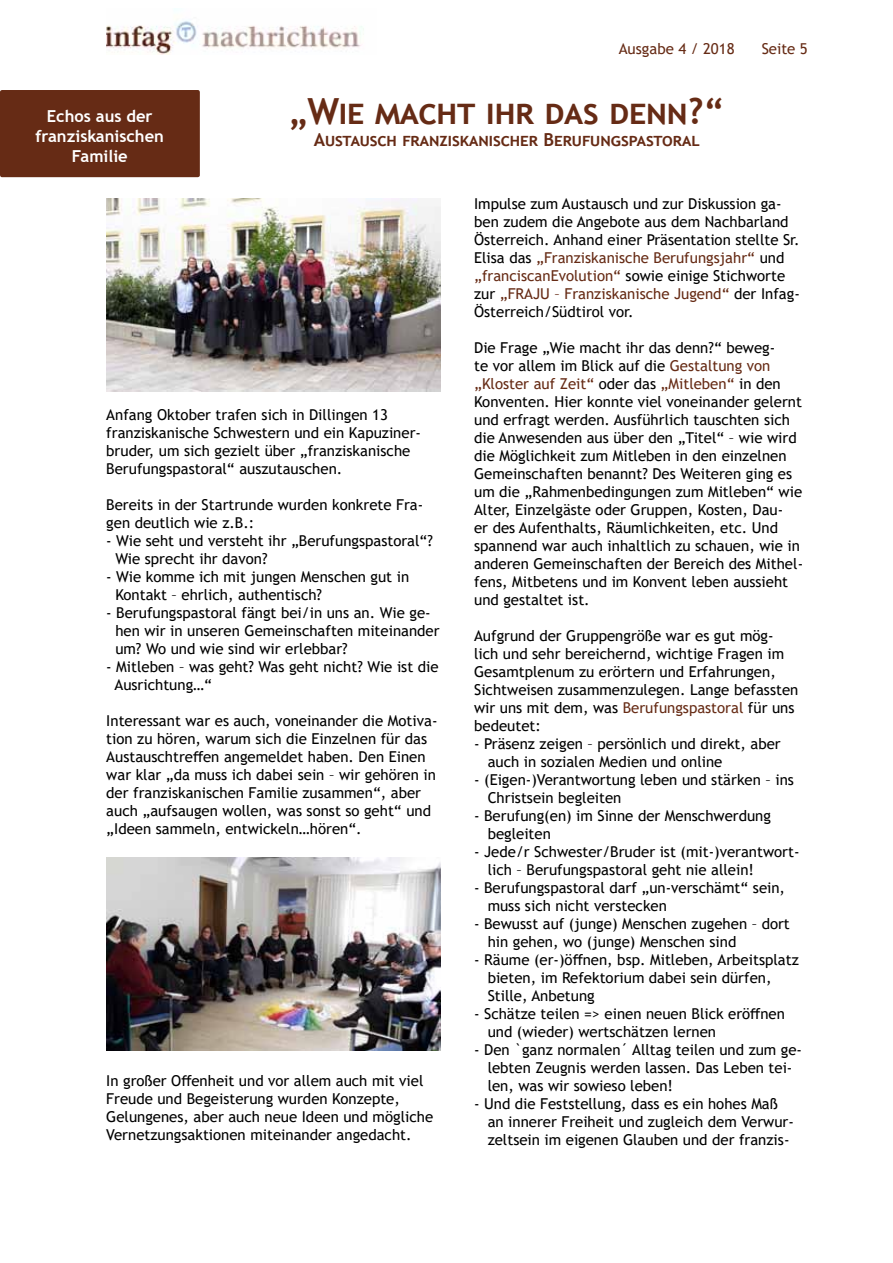
<style>
.page{position:relative;width:893px;height:1263px;background:#fff}
.page>*{position:absolute;margin:0;border:0;box-sizing:border-box;transform-origin:0 0}
.t1{font:700 36px "Trebuchet MS";letter-spacing:-.02em;color:#662b15}
.t2{font:700 18px "Trebuchet MS";color:#662b15}
.t3{font:700 16.5px/19.8px "Trebuchet MS";color:#fff;text-align:center}
.t4{font:15px/18px "Trebuchet MS";color:#000}
.t5{font:15px "Trebuchet MS";color:#662b15}
.s1{color:#662b15}
</style>
<div class="page">
<img style="left:106px;top:198px;width:334px;height:193px">
<img style="left:106px;top:857px;width:334px;height:194px">
<div style="left:0;top:90px;width:200px;height:87px;background:#662b15;border-radius:2px"></div>
<img style="left:106px;top:20px;width:258px;height:34px">
<p class="t3" style="left:36px;top:106px;width:130px">Echos aus der franziskanischen<br>Familie</p>
<p class="t5" style="left:619px;top:39px;width:117px">Ausgabe 4 / 2018</p>
<p class="t5" style="left:762px;top:39px;width:48px">Seite 5</p>
<h1 class="t1" style="left:289px;top:89px;width:437px">„Wie macht ihr das denn?“</h1>
<p class="t2" style="left:314px;top:128px;width:387px">Austausch franziskanischer Berufungspastoral</p>
<p class="t4" style="left:106px;top:406px;width:316px">Anfang Oktober trafen sich in Dillingen 13 franziskanische Schwestern und ein Kapuziner&shy;bruder, um sich gezielt über „franziskanische Berufungspastoral“ auszutauschen.</p>
<p class="t4" style="left:106px;top:496px;width:319px">Bereits in der Startrunde wurden konkrete Fra&shy;gen deutlich wie z.B.:</p>
<p class="t4" style="left:115px;top:532px;width:319px;text-indent:-9px">- Wie seht und versteht ihr „Berufungspastoral“?<br>Wie sprecht ihr davon?</p>
<p class="t4" style="left:115px;top:568px;width:295px;text-indent:-9px">- Wie komme ich mit jungen Menschen gut in<br>Kontakt – ehrlich, authentisch?</p>
<p class="t4" style="left:115px;top:604px;width:326px;text-indent:-9px">- Berufungspastoral fängt bei/in uns an. Wie ge&shy;hen wir in unseren Gemeinschaften miteinander um? Wo und wie sind wir erlebbar?</p>
<p class="t4" style="left:115px;top:658px;width:326px;text-indent:-8px">- Mitleben – was geht? Was geht nicht? Wie ist die<br>Ausrichtung…“</p>
<p class="t4" style="left:106px;top:712px;width:333px">Interessant war es auch, voneinander die Motiva&shy;tion zu hören, warum sich die Einzelnen für das Austauschtreffen angemeldet haben. Den Einen war klar „da muss ich dabei sein – wir gehören in der franziskanischen Familie zusammen“, aber auch „aufsaugen wollen, was sonst so geht“ und „Ideen sammeln, entwickeln…hören“.</p>
<p class="t4" style="left:106px;top:1072px;width:328px">In großer Offenheit und vor allem auch mit viel Freude und Begeisterung wurden Konzepte, Gelungenes, aber auch neue Ideen und mögliche Vernetzungsaktionen miteinander angedacht.</p>
<p class="t4" style="left:474px;top:195px;width:327px">Impulse zum Austausch und zur Diskussion ga&shy;ben zudem die Angebote aus dem Nachbarland Österreich. Anhand einer Präsentation stellte Sr.<br>Elisa das <span class="s1">„Franziskanische Berufungsjahr“</span> und <span class="s1">„franciscanEvolution“</span> sowie einige Stichworte zur <span class="s1">„FRAJU – Franziskanische Jugend“</span> der Infag-Österreich/Südtirol vor.</p>
<p class="t4" style="left:474px;top:339px;width:331px">Die Frage „Wie macht ihr das denn?“ beweg-<br>te vor allem im Blick auf die <span class="s1">Gestaltung von „Kloster auf Zeit“</span> oder das <span class="s1">„Mitleben“</span> in den Konventen. Hier konnte viel voneinander gelernt und erfragt werden. Ausführlich tauschten sich die Anwesenden aus über den „Titel“ – wie wird die Möglichkeit zum Mitleben in den einzelnen Gemeinschaften benannt? Des Weiteren ging es um die „Rahmenbedingungen zum Mitleben“ wie Alter, Einzelgäste oder Gruppen, Kosten, Dau-<br>er des Aufenthalts, Räumlichkeiten, etc. Und spannend war auch inhaltlich zu schauen, wie in anderen Gemeinschaften der Bereich des Mithel&shy;fens, Mitbetens und im Konvent leben aussieht und gestaltet ist.</p>
<p class="t4" style="left:474px;top:627px;width:326px">Aufgrund der Gruppengröße war es gut mög&shy;lich und sehr bereichernd, wichtige Fragen im Gesamtplenum zu erörtern und Erfahrungen, Sichtweisen zusammenzulegen. Lange befassten wir uns mit dem, was <span class="s1">Berufungspastoral</span> für uns bedeutet:</p>
<p class="t4" style="left:488px;top:735px;width:295px;text-indent:-14px">- Präsenz zeigen – persönlich und direkt, aber auch in sozialen Medien und online</p>
<p class="t4" style="left:488px;top:771px;width:308px;text-indent:-14px">- (Eigen-)Verantwortung leben und stärken – ins<br>Christsein begleiten</p>
<p class="t4" style="left:488px;top:807px;width:285px;text-indent:-14px">- Berufung(en) im Sinne der Menschwerdung begleiten</p>
<p class="t4" style="left:488px;top:843px;width:313px;text-indent:-14px">- Jede/r Schwester/Bruder ist (mit-)verantwort&shy;lich – Berufungspastoral geht nie allein!</p>
<p class="t4" style="left:488px;top:879px;width:299px;text-indent:-14px">- Berufungspastoral darf „un-verschämt“ sein, muss sich nicht verstecken</p>
<p class="t4" style="left:488px;top:915px;width:304px;text-indent:-14px">- Bewusst auf (junge) Menschen zugehen – dort hin gehen, wo (junge) Menschen sind</p>
<p class="t4" style="left:488px;top:951px;width:313px;text-indent:-14px">- Räume (er-)öffnen, bsp. Mitleben, Arbeitsplatz bieten, im Refektorium dabei sein dürfen,<br>Stille, Anbetung</p>
<p class="t4" style="left:488px;top:1005px;width:299px;text-indent:-14px">- Schätze teilen =&gt; einen neuen Blick eröffnen und (wieder) wertschätzen lernen</p>
<p class="t4" style="left:488px;top:1041px;width:316px;text-indent:-14px">- Den `ganz normalen´ Alltag teilen und zum ge&shy;lebten Zeugnis werden lassen. Das Leben tei&shy;len, was wir sowieso leben!</p>
<p class="t4" style="left:488px;top:1095px;width:308px;text-indent:-14px">- Und die Feststellung, dass es ein hohes Maß an innerer Freiheit und zugleich dem Verwur&shy;zeltsein im eigenen Glauben und der franzis-</p>
</div>
